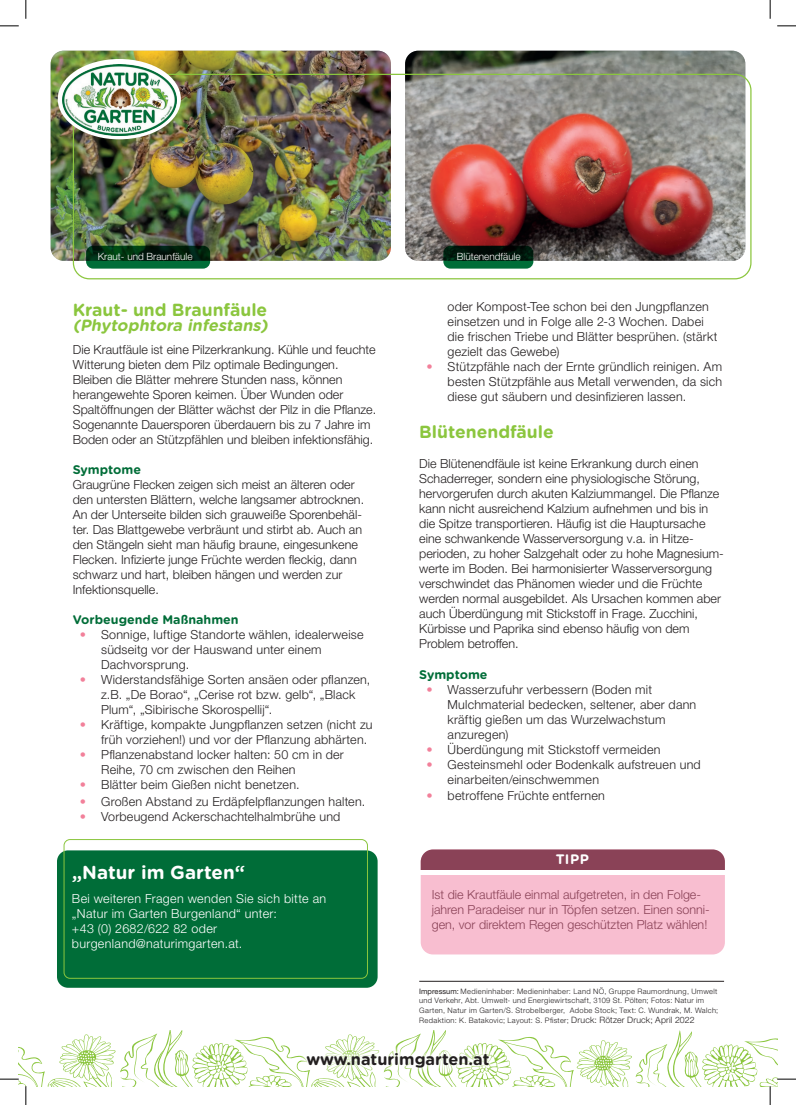
<style>
.page{position:relative;width:796px;height:1105px;background:#fff}
.page>*{position:absolute;margin:0;border:0;box-sizing:border-box;transform-origin:0 0}
.t1{font:700 18.75px "Gotham Rounded";color:#fff}
.t2{font:700 17.5px "Gotham Rounded";color:#8bc63e}
.t3{font:italic 700 16.25px "Gotham Rounded";color:#8bc63e}
.t4{font:700 16.25px "Gotham Rounded";color:#231f20}
.t5{font:700 13.75px "Gotham Rounded";color:#fff}
._05_Tabellen_Hedline{font:300 12.5px/15px "Helvetica Neue LT Pro";color:#231f20}
.t6{font:300 12.5px/15px "Helvetica Neue LT Pro";color:#8a4257}
.t7{font:300 12.5px/15px "Helvetica Neue LT Pro";letter-spacing:.025em;color:#fff}
.t8{font:700 12.5px "Gotham Rounded";color:#006d38}
._05_Tabellen_Hedline-2{font:300 12.5px "Helvetica Neue LT Pro";letter-spacing:.02em;color:#231f20}
.Bild_Grafik_Tabelle{font:300 10px "Helvetica Neue LT Pro";color:#fff}
.Fließtext{font:300 7.5px/9.4px "Helvetica Neue LT Pro";letter-spacing:.045em;color:#231f20}
.s1{color:#f2809a}
.s2{font-weight:400}
.s3{font-size:8.75px}
</style>
<div class="page">
<hr style="left:419px;top:980px;width:305px;height:1px;background:#231f20">
<div style="left:57px;top:850px;width:321px;height:137px;background:#006d38;border-radius:11px"></div>
<div style="left:64px;top:838px;width:304px;height:140px;border:1px solid #8bc63e;border-radius:6px"></div>
<img style="left:51px;top:51px;width:340px;height:210px">
<img style="left:405px;top:51px;width:340px;height:210px">
<div style="left:421px;top:849px;width:304px;height:105px;background:#f8bed0;border-radius:12px"></div>
<div style="left:421px;top:849px;width:304px;height:24px;background:#8a4257"></div>
<hr style="left:420px;top:870px;width:310px;height:4px;background:#fff">
<div style="left:73px;top:74px;width:678px;height:205px;border:1px solid #8bc63e;border-radius:16px"></div>
<div style="left:58px;top:59px;width:123px;height:80px;background:#fff;border-radius:50%"></div>
<img style="left:62px;top:64px;width:114px;height:71px">
<svg style="left:86px;top:246px;width:124px;height:22px;background:#003c1b"></svg>
<svg style="left:443px;top:246px;width:90px;height:22px;background:#003119"></svg>
<svg style="left:0;top:25px;width:19px;height:2px"></svg>
<svg style="left:777px;top:25px;width:19px;height:2px"></svg>
<svg style="left:25px;top:0;width:2px;height:19px"></svg>
<svg style="left:769px;top:0;width:2px;height:19px"></svg>
<svg style="left:0;top:1030px;width:796px;height:74px"></svg>
<p class="Bild_Grafik_Tabelle" style="left:98px;top:250px;width:96px">Kraut- und Braunfäule</p>
<p class="Bild_Grafik_Tabelle" style="left:457px;top:250px;width:65px">Blütenendfäule</p>
<p class="t2" style="left:73px;top:296px;width:196px">Kraut- und Braunfäule</p>
<p class="t3" style="left:73px;top:313px;width:200px">(Phytophtora infestans)</p>
<p class="_05_Tabellen_Hedline" style="left:73px;top:341px;width:304px">Die Krautfäule ist eine Pilzerkrankung. Kühle und feuchte<br>Witterung bieten dem Pilz optimale Bedingungen.</p>
<p class="_05_Tabellen_Hedline" style="left:73px;top:371px;width:305px">Bleiben die Blätter mehrere Stunden nass, können herangewehte Sporen keimen. Über Wunden oder Spaltöffnungen der Blätter wächst der Pilz in die Pflanze.<br>Sogenannte Dauersporen überdauern bis zu 7 Jahre im Boden oder an Stützpfählen und bleiben infektionsfähig.</p>
<p class="t8" style="left:73px;top:460px;width:70px">Symptome</p>
<p class="_05_Tabellen_Hedline" style="left:73px;top:476px;width:293px">Graugrüne Flecken zeigen sich meist an älteren oder den untersten Blättern, welche langsamer abtrocknen.<br>An der Unterseite bilden sich grauweiße Sporenbehäl&shy;ter. Das Blattgewebe verbräunt und stirbt ab. Auch an den Stängeln sieht man häufig braune, eingesunkene Flecken. Infizierte junge Früchte werden fleckig, dann schwarz und hart, bleiben hängen und werden zur</p>
<p class="_05_Tabellen_Hedline" style="left:73px;top:581px;width:88px">Infektionsquelle.</p>
<p class="t8" style="left:73px;top:610px;width:167px">Vorbeugende Maßnahmen</p>
<p class="_05_Tabellen_Hedline" style="left:101px;top:626px;width:264px;text-indent:-21px"><span class="s1">•</span> Sonnige, luftige Standorte wählen, idealerweise südseitg vor der Hauswand unter einem<br>Dachvorsprung.</p>
<p class="_05_Tabellen_Hedline" style="left:101px;top:671px;width:271px;text-indent:-21px"><span class="s1">•</span> Widerstandsfähige Sorten ansäen oder pflanzen, z.B. „De Borao“, „Cerise rot bzw. gelb“, „Black<br>Plum“, „Sibirische Skorospellij“.</p>
<p class="_05_Tabellen_Hedline" style="left:101px;top:716px;width:273px;text-indent:-21px"><span class="s1">•</span> Kräftige, kompakte Jungpflanzen setzen (nicht zu früh vorziehen!) und vor der Pflanzung abhärten.</p>
<p class="_05_Tabellen_Hedline" style="left:101px;top:746px;width:244px;text-indent:-21px"><span class="s1">•</span> Pflanzenabstand locker halten: 50 cm in der<br>Reihe, 70 cm zwischen den Reihen</p>
<p class="_05_Tabellen_Hedline-2" style="left:80px;top:777px;width:221px"><span class="s1">•</span> Blätter beim Gießen nicht benetzen.</p>
<p class="_05_Tabellen_Hedline" style="left:80px;top:793px;width:287px"><span class="s1">•</span> Großen Abstand zu Erdäpfelpflanzungen halten.</p>
<p class="_05_Tabellen_Hedline" style="left:80px;top:808px;width:262px"><span class="s1">•</span> Vorbeugend Ackerschachtelhalmbrühe und</p>
<p class="t1" style="left:72px;top:858px;width:174px">„Natur im Garten“</p>
<p class="t7" style="left:72px;top:890px;width:256px">Bei weiteren Fragen wenden Sie sich bitte an „Natur im Garten Burgenland“ unter:<br>+43 (0) 2682/622 82 oder burgenland@naturimgarten.at.</p>
<p class="_05_Tabellen_Hedline" style="left:447px;top:298px;width:271px">oder Kompost-Tee schon bei den Jungpflanzen einsetzen und in Folge alle 2-3 Wochen. Dabei die frischen Triebe und Blätter besprühen. (stärkt gezielt das Gewebe)</p>
<p class="_05_Tabellen_Hedline" style="left:447px;top:358px;width:276px;text-align:justify;text-indent:-21px"><span class="s1">•</span> Stützpfähle nach der Ernte gründlich reinigen. Am besten Stützpfähle aus Metall verwenden, da sich diese gut säubern und desinfizieren lassen.</p>
<p class="t2" style="left:419px;top:419px;width:136px">Blütenendfäule</p>
<p class="_05_Tabellen_Hedline" style="left:419px;top:456px;width:306px">Die Blütenendfäule ist keine Erkrankung durch einen Schaderreger, sondern eine physiologische Störung, hervorgerufen durch akuten Kalziummangel. Die Pflanze kann nicht ausreichend Kalzium aufnehmen und bis in die Spitze transportieren. Häufig ist die Hauptursache eine schwankende Wasserversorgung v.a. in Hitze&shy;perioden, zu hoher Salzgehalt oder zu hohe Magnesium&shy;werte im Boden. Bei harmonisierter Wasserversorgung verschwindet das Phänomen wieder und die Früchte werden normal ausgebildet. Als Ursachen kommen aber auch Überdüngung mit Stickstoff in Frage. Zucchini, Kürbisse und Paprika sind ebenso häufig von dem</p>
<p class="_05_Tabellen_Hedline" style="left:419px;top:636px;width:101px">Problem betroffen.</p>
<p class="t8" style="left:419px;top:664px;width:70px">Symptome</p>
<p class="_05_Tabellen_Hedline" style="left:447px;top:681px;width:250px;text-indent:-21px"><span class="s1">•</span> Wasserzufuhr verbessern (Boden mit Mulchmaterial bedecken, seltener, aber dann kräftig gießen um das Wurzelwachstum anzuregen)</p>
<p class="_05_Tabellen_Hedline" style="left:426px;top:741px;width:236px"><span class="s1">•</span> Überdüngung mit Stickstoff vermeiden</p>
<p class="_05_Tabellen_Hedline" style="left:447px;top:756px;width:255px;text-indent:-21px"><span class="s1">•</span> Gesteinsmehl oder Bodenkalk aufstreuen und einarbeiten/einschwemmen</p>
<p class="_05_Tabellen_Hedline" style="left:426px;top:787px;width:180px"><span class="s1">•</span> betroffene Früchte entfernen</p>
<p class="t5" style="left:556px;top:848px;width:35px">TIPP</p>
<p class="t6" style="left:432px;top:886px;width:280px">Ist die Krautfäule einmal aufgetreten, in den Folge&shy;jahren Paradeiser nur in Töpfen setzen. Einen sonni&shy;gen, vor direktem Regen geschützten Platz wählen!</p>
<p class="Fließtext" style="left:419px;top:986px;width:301px"><span class="s2">Impressum:</span> Medieninhaber: Medieninhaber: Land NÖ, Gruppe Raumordnung, Umwelt und Verkehr, Abt. Umwelt- und Energiewirtschaft, 3109 St. Pölten; Fotos: Natur im<br>Garten, Natur im Garten/S. Strobelberger, Adobe Stock; Text: C. Wundrak, M. Walch;</p>
<p class="Fließtext" style="left:419px;top:1015px;width:277px">Redaktion: K. Batakovic; Layout: S. Pfister; <span class="s3">Druck: Rötzer Druck; April 2022</span></p>
<p class="t4" style="left:306px;top:1047px;width:185px">www.naturimgarten.at</p>
</div>
